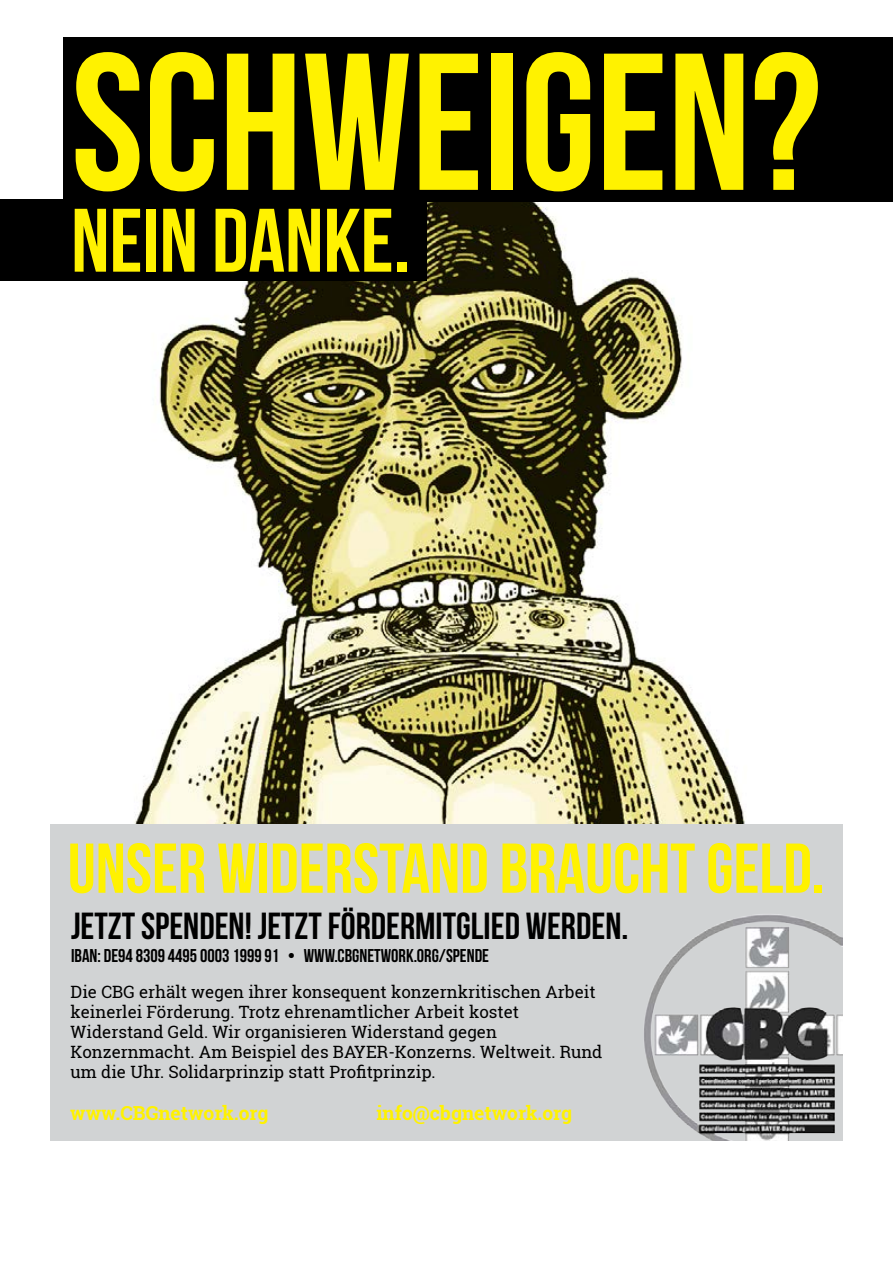
<style>
.page{position:relative;width:893px;height:1263px;background:#fff}
.page>*{position:absolute;margin:0;border:0;box-sizing:border-box;transform-origin:0 0}
.t1{font:194.55px "Bebas Neue";color:#fff200}
.t2{font:89.85px "Bebas Neue";color:#fff200}
.t3{font:70.35px "Bebas Neue";color:#fff200}
.t4{font:37.65px "Bebas Neue";color:#000}
.t5{font:700 19.35px "Roboto Slab";color:#fff200}
.t6{font:18.45px "Bebas Neue";color:#000}
.t7{font:16.95px/20.1px "Roboto Slab";color:#000}
</style>
<div class="page">
<img style="left:134px;top:202px;width:611px;height:622px">
<div style="left:50px;top:824px;width:792px;height:316px;background:#d1d3d4"></div>
<div style="left:63px;top:37px;width:830px;height:165px;background:#000"></div>
<img style="left:644px;top:914px;width:198px;height:226px">
<div style="left:0;top:199px;width:426px;height:82px;background:#000"></div>
<h1 class="t1" style="left:71px;top:16px;width:751px">SCHWEIGEN?</h1>
<h2 class="t2" style="left:71px;top:191px;width:341px">NEIN DANKE.</h2>
<h3 class="t3" style="left:68px;top:830px;width:758px">UNSER WIDERSTAND BRAUCHT GELD.</h3>
<h3 class="t4" style="left:71px;top:905px;width:559px">JETZT SPENDEN! JETZT FÖRDERMITGLIED WERDEN.</h3>
<p class="t6" style="left:71px;top:945px;width:419px">IBAN: DE94 8309 4495 0003 1999 91 • WWW.CBGNETWORK.ORG/SPENDE</p>
<p class="t7" style="left:71px;top:981px;width:533px">Die CBG erhält wegen ihrer konsequent konzernkritischen Arbeit keinerlei Förderung. Trotz ehrenamtlicher Arbeit kostet Widerstand Geld. Wir organisieren Widerstand gegen Konzernmacht. Am Beispiel des BAYER-Konzerns. Weltweit. Rund um die Uhr. Solidarprinzip statt Profitprinzip.</p>
<p class="t5" style="left:70px;top:1100px;width:200px">www.CBGnetwork.org</p>
<p class="t5" style="left:376px;top:1100px;width:197px">info@cbgnetwork.org</p>
</div>
